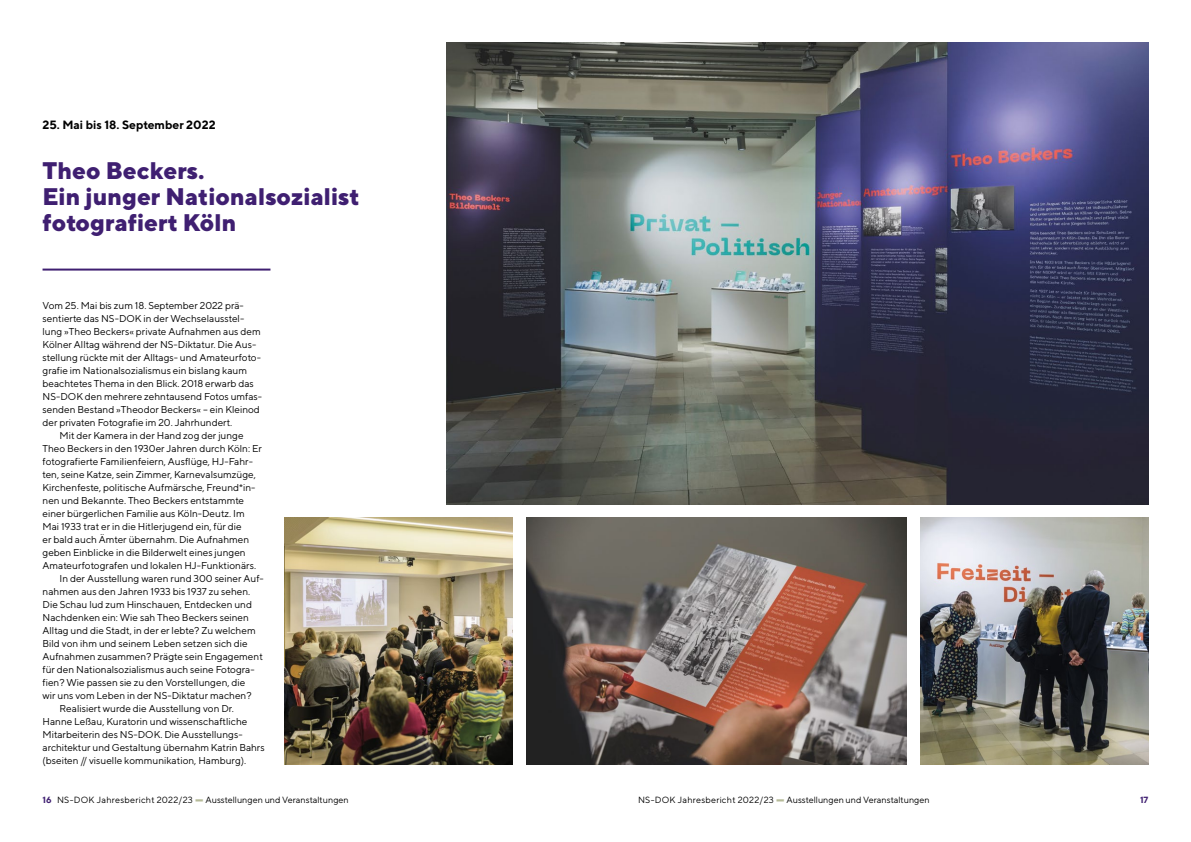
<style>
.page{position:relative;width:1191px;height:842px;background:#fff}
.page>*{position:absolute;margin:0;border:0;box-sizing:border-box;transform-origin:0 0}
.t1{font:32.8px "TT Norms";color:#b6bb99;scale:.36 1}
.t2{font:800 24px/26px "TT Norms";color:#3f1f71}
.t3{font:700 12px "TT Norms";color:#000}
.t4{font:10px "TT Norms";color:#000}
.t5{font:9px "TT Norms";color:#000}
.t6{font:9px "TT Norms";letter-spacing:.025em;color:#000}
.t7{font:700 9px "TT Norms";color:#3f1f71}
.s1{font-weight:700;color:#3f1f71}
</style>
<div class="page">
<hr style="left:43px;top:269px;width:227px;height:2px;background:#3f1f71">
<img style="left:446px;top:43px;width:702px;height:461px">
<img style="left:527px;top:517px;width:379px;height:247px">
<img style="left:920px;top:517px;width:228px;height:247px">
<img style="left:285px;top:517px;width:227px;height:247px">
<p class="t3" style="left:43px;top:117px;width:175px">25. Mai bis 18. September 2022</p>
<h2 class="t2" style="left:43px;top:157px;width:319px">Theo Beckers.<br>Ein junger Nationalsozialist fotografiert Köln</h2>
<p class="t4" style="left:43px;top:299px;width:203px">Vom 25. Mai bis zum 18. September 2022 prä-</p>
<p class="t4" style="left:43px;top:312px;width:203px">sentierte das NS-DOK in der Wechselausstel-</p>
<p class="t4" style="left:43px;top:325px;width:220px">lung »Theo Beckers« private Aufnahmen aus dem</p>
<p class="t4" style="left:43px;top:338px;width:215px">Kölner Alltag während der NS-Diktatur. Die Aus-</p>
<p class="t4" style="left:43px;top:351px;width:219px">stellung rückte mit der Alltags- und Amateurfoto-</p>
<p class="t4" style="left:43px;top:364px;width:206px">grafie im Nationalsozialismus ein bislang kaum</p>
<p class="t4" style="left:43px;top:377px;width:213px">beachtetes Thema in den Blick. 2018 erwarb das</p>
<p class="t4" style="left:43px;top:390px;width:221px">NS-DOK den mehrere zehntausend Fotos umfas-</p>
<p class="t4" style="left:43px;top:403px;width:219px">senden Bestand »Theodor Beckers« – ein Kleinod</p>
<p class="t4" style="left:43px;top:416px;width:191px">der privaten Fotografie im 20. Jahrhundert.</p>
<p class="t4" style="left:60px;top:429px;width:186px">Mit der Kamera in der Hand zog der junge</p>
<p class="t4" style="left:43px;top:442px;width:221px">Theo Beckers in den 1930er Jahren durch Köln: Er</p>
<p class="t4" style="left:43px;top:455px;width:212px">fotografierte Familienfeiern, Ausflüge, HJ-Fahr-</p>
<p class="t4" style="left:43px;top:468px;width:215px">ten, seine Katze, sein Zimmer, Karnevalsumzüge,</p>
<p class="t4" style="left:43px;top:481px;width:214px">Kirchenfeste, politische Aufmärsche, Freund*in-</p>
<p class="t4" style="left:43px;top:494px;width:203px">nen und Bekannte. Theo Beckers entstammte</p>
<p class="t4" style="left:43px;top:507px;width:204px">einer bürgerlichen Familie aus Köln-Deutz. Im</p>
<p class="t4" style="left:43px;top:520px;width:201px">Mai 1933 trat er in die Hitlerjugend ein, für die</p>
<p class="t4" style="left:43px;top:533px;width:208px">er bald auch Ämter übernahm. Die Aufnahmen</p>
<p class="t4" style="left:43px;top:546px;width:205px">geben Einblicke in die Bilderwelt eines jungen</p>
<p class="t4" style="left:43px;top:559px;width:215px">Amateurfotografen und lokalen HJ-Funktionärs.</p>
<p class="t4" style="left:60px;top:572px;width:206px">In der Ausstellung waren rund 300 seiner Auf-</p>
<p class="t4" style="left:43px;top:585px;width:209px">nahmen aus den Jahren 1933 bis 1937 zu sehen.</p>
<p class="t4" style="left:43px;top:598px;width:211px">Die Schau lud zum Hinschauen, Entdecken und</p>
<p class="t4" style="left:43px;top:611px;width:208px">Nachdenken ein: Wie sah Theo Beckers seinen</p>
<p class="t4" style="left:43px;top:624px;width:215px">Alltag und die Stadt, in der er lebte? Zu welchem</p>
<p class="t4" style="left:43px;top:637px;width:207px">Bild von ihm und seinem Leben setzen sich die</p>
<p class="t4" style="left:43px;top:650px;width:222px">Aufnahmen zusammen? Prägte sein Engagement</p>
<p class="t4" style="left:43px;top:663px;width:214px">für den Nationalsozialismus auch seine Fotogra-</p>
<p class="t4" style="left:43px;top:676px;width:204px">fien? Wie passen sie zu den Vorstellungen, die</p>
<p class="t4" style="left:43px;top:689px;width:211px">wir uns vom Leben in der NS-Diktatur machen?</p>
<p class="t4" style="left:60px;top:702px;width:176px">Realisiert wurde die Ausstellung von Dr.</p>
<p class="t4" style="left:43px;top:715px;width:206px">Hanne Leßau, Kuratorin und wissenschaftliche</p>
<p class="t4" style="left:43px;top:728px;width:201px">Mitarbeiterin des NS-DOK. Die Ausstellungs-</p>
<p class="t4" style="left:43px;top:741px;width:224px">architektur und Gestaltung übernahm Katrin Bahrs</p>
<p class="t4" style="left:43px;top:754px;width:205px">(bseiten // visuelle kommunikation, Hamburg).</p>
<p class="t6" style="left:43px;top:794px;width:152px"><span class="s1">16</span> NS-DOK Jahresbericht 2022/23</p>
<h1 class="t1" style="left:195px;top:778px;width:25px">—</h1>
<p class="t5" style="left:205px;top:794px;width:145px">Ausstellungen und Veranstaltungen</p>
<p class="t6" style="left:638px;top:794px;width:137px">NS-DOK Jahresbericht 2022/23</p>
<h1 class="t1" style="left:776px;top:778px;width:25px">—</h1>
<p class="t5" style="left:786px;top:794px;width:145px">Ausstellungen und Veranstaltungen</p>
<p class="t7" style="left:1140px;top:794px;width:10px">17</p>
</div>
